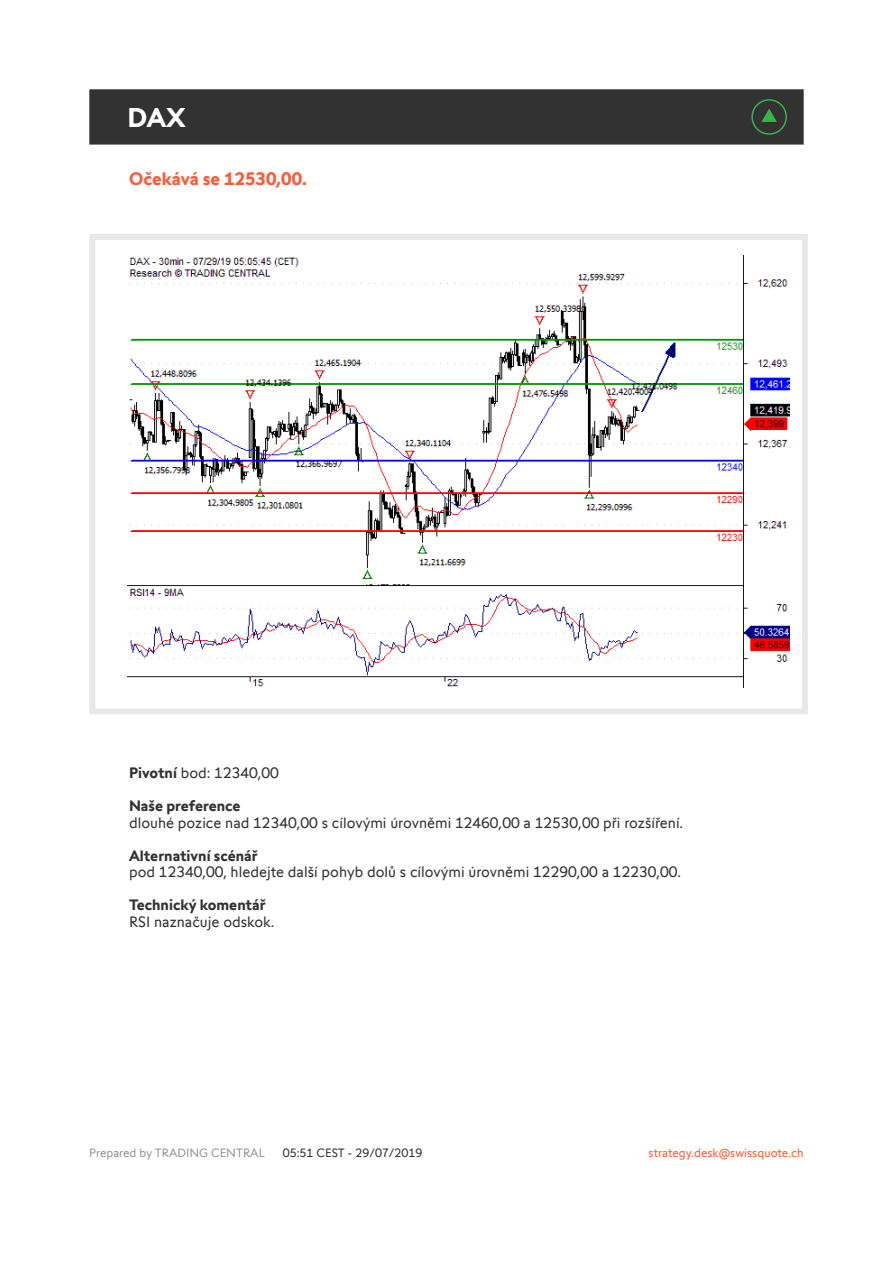
<style>
.page{position:relative;width:893px;height:1263px;background:#fff}
.page>*{position:absolute;margin:0;border:0;box-sizing:border-box;transform-origin:0 0}
.t1{font:700 27px "Swissquote CT";color:#fff}
.t2{font:700 18px "Swissquote CT";color:#fa5b35}
.t3{font:15px "Swissquote CT";color:#323232}
.t4{font:700 15px "Swissquote CT";color:#323232}
.t5{font:12px "Swissquote CT";color:#fa5b35}
.t6{font:12px "Swissquote CT";color:#939598}
.t7{font:12px "Swissquote CT";color:#323232}
.s1{font-weight:700}
</style>
<div class="page">
<div style="left:89px;top:234px;width:719px;height:480px;border:6px solid #e9e8e7"></div>
<div style="left:89px;top:89px;width:715px;height:56px;background:#323232;border:2px solid #323232"></div>
<img style="left:128px;top:255px;width:661px;height:432px">
<svg style="left:751px;top:99px;width:36px;height:36px"></svg>
<h1 class="t1" style="left:128px;top:101px;width:60px">DAX</h1>
<p class="t2" style="left:129px;top:168px;width:180px">Očekává se 12530,00.</p>
<p class="t3" style="left:129px;top:764px;width:151px"><span class="s1">Pivotní</span> bod: 12340,00</p>
<p class="t4" style="left:129px;top:797px;width:113px">Naše preference</p>
<p class="t3" style="left:129px;top:814px;width:556px">dlouhé pozice nad 12340,00 s cílovými úrovněmi 12460,00 a 12530,00 při rozšíření.</p>
<p class="t4" style="left:129px;top:846px;width:130px">Alternativní scénář</p>
<p class="t3" style="left:129px;top:863px;width:554px">pod 12340,00, hledejte další pohyb dolů s cílovými úrovněmi 12290,00 a 12230,00.</p>
<p class="t4" style="left:129px;top:896px;width:138px">Technický komentář</p>
<p class="t3" style="left:129px;top:913px;width:147px">RSI naznačuje odskok.</p>
<p class="t6" style="left:89px;top:1145px;width:177px">Prepared by TRADING CENTRAL</p>
<p class="t7" style="left:283px;top:1145px;width:141px">05:51 CEST - 29/07/2019</p>
<p class="t5" style="left:649px;top:1145px;width:157px">strategy.desk@swissquote.ch</p>
</div>
